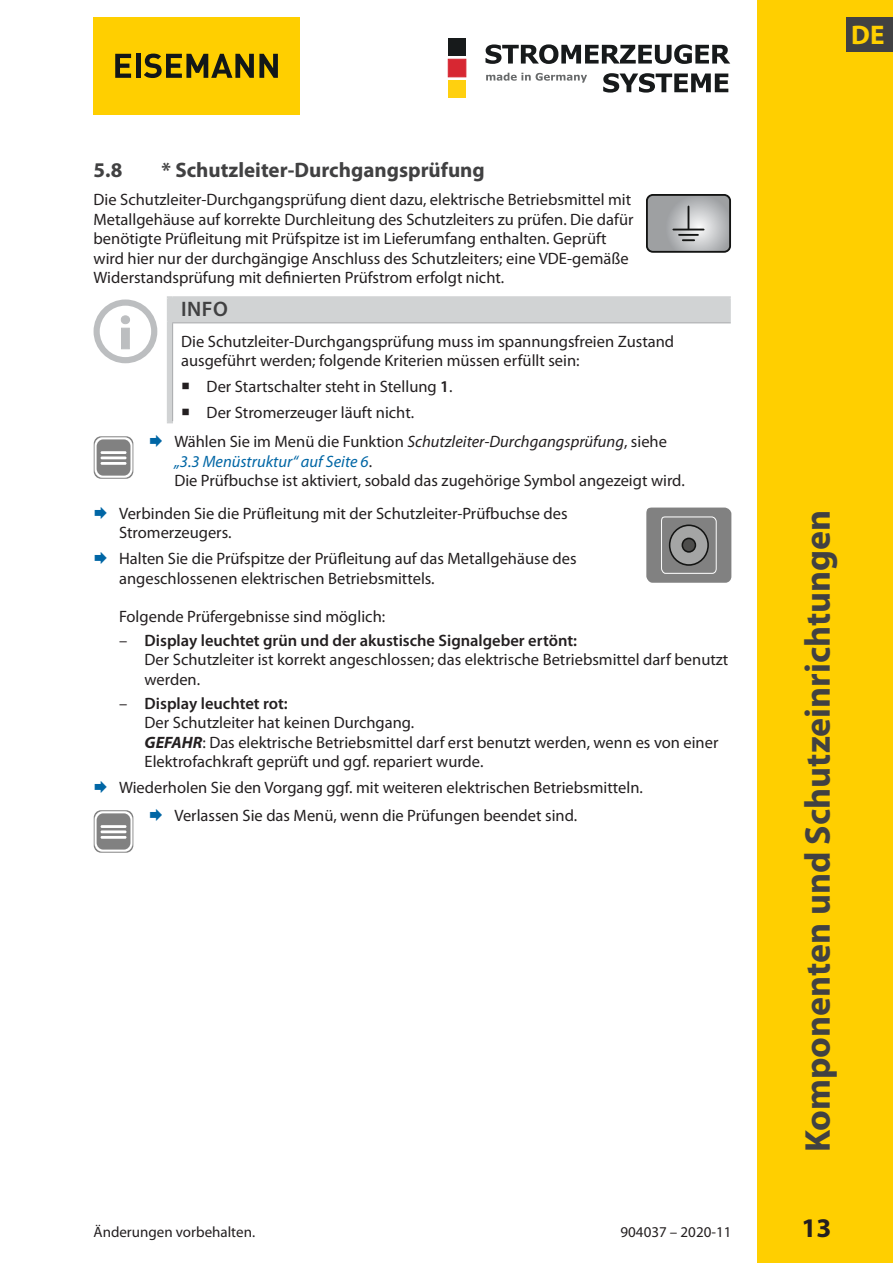
<style>
.page{position:relative;width:893px;height:1263px;background:#fff}
.page>*{position:absolute;margin:0;border:0;box-sizing:border-box;transform-origin:0 0}
.t1{font:700 36px "Myriad Pro";color:#414142}
.t2{font:700 27px "Myriad Pro";color:#231f20}
.t3{font:700 27px "Myriad Pro";color:#ffcf00}
.t4{font:700 21px "Myriad Pro";color:#414142}
.Signalwort{font:600 21px "Myriad Pro";color:#414142}
.tx11__Fließtext{font:16.5px/19.5px "Myriad Pro";color:#231f20}
.uL1__Listentext_E1{font:16.5px "Myriad Pro";color:#231f20}
.t5{font:15px "Myriad Pro";color:#231f20}
.s1{font-weight:600}
.s2{color:#0066a5}
.s3{font-style:italic}
.s4{font-style:italic;color:#0066a5}
.s5{font-weight:700;font-style:italic}
</style>
<div class="page">
<svg style="left:603px;top:73px;width:125px;height:20px"></svg>
<svg style="left:485px;top:44px;width:245px;height:20px"></svg>
<svg style="left:486px;top:73px;width:101px;height:10px"></svg>
<div style="left:448px;top:38px;width:18px;height:18px;background:#171a1b"></div>
<div style="left:448px;top:80px;width:18px;height:18px;background:#ffd00f"></div>
<div style="left:448px;top:59px;width:18px;height:18px;background:#d72732;border:1px solid #d72732"></div>
<div style="left:757px;top:0;width:136px;height:1263px;background:#ffcf00"></div>
<div style="left:94px;top:17px;width:206px;height:98px;background:#ffcf00"></div>
<hr style="left:136px;top:54px;width:4px;height:24px;background:#121718">
<svg style="left:115px;top:54px;width:16px;height:24px"></svg>
<svg style="left:144px;top:54px;width:134px;height:24px"></svg>
<div style="left:646px;top:194px;width:85px;height:59px;border:2px solid #131413;border-radius:6px"></div>
<svg style="left:647px;top:195px;width:83px;height:57px;background:#a5a7a9"></svg>
<svg style="left:169px;top:298px;width:561px;height:123px"></svg>
<hr style="left:173px;top:296px;width:558px;height:2px;background:#d1d3d4">
<hr style="left:729px;top:298px;width:2px;height:24px;background:#d1d3d4">
<svg style="left:167px;top:296px;width:6px;height:2px"></svg>
<hr style="left:167px;top:298px;width:2px;height:24px;background:#d1d3d4">
<hr style="left:172px;top:298px;width:2px;height:24px;background:#d1d3d4">
<hr style="left:167px;top:324px;width:2px;height:97px;background:#d1d3d4">
<svg style="left:167px;top:421px;width:6px;height:2px"></svg>
<hr style="left:172px;top:322px;width:559px;height:1px;background:#a7a9ac">
<hr style="left:172px;top:323px;width:1px;height:98px;background:#a7a9ac">
<div style="left:94px;top:299px;width:63px;height:64px;border:6px solid #bcbec0;border-radius:50%"></div>
<svg style="left:120px;top:315px;width:10px;height:35px"></svg>
<div style="left:94px;top:436px;width:39px;height:43px;border:1px solid #818181;border-radius:7px"></div>
<svg style="left:95px;top:437px;width:37px;height:41px"></svg>
<div style="left:646px;top:507px;width:85px;height:76px;background:#818181;border-radius:6px"></div>
<div style="left:670px;top:525px;width:38px;height:40px;background:#a4a5a5;border-radius:50%"></div>
<div style="left:669px;top:524px;width:40px;height:42px;border:2px solid #131413;border-radius:50%"></div>
<div style="left:682px;top:538px;width:13px;height:14px;background:#4d4d4c;border-radius:50%"></div>
<div style="left:681px;top:538px;width:15px;height:15px;border:2px solid #131413;border-radius:50%"></div>
<div style="left:661px;top:516px;width:56px;height:58px;border:1px solid #fff;border-radius:4px"></div>
<div style="left:94px;top:810px;width:39px;height:43px;border:1px solid #818181;border-radius:7px"></div>
<svg style="left:95px;top:811px;width:37px;height:41px"></svg>
<div style="left:846px;top:17px;width:47px;height:34px;background:#414142"></div>
<svg style="left:183px;top:383px;width:6px;height:6px"></svg>
<svg style="left:183px;top:409px;width:6px;height:6px"></svg>
<h2 class="t3" style="left:851px;top:17px;width:35px">DE</h2>
<p class="t4" style="left:94px;top:157px;width:30px">5.8</p>
<p class="t4" style="left:162px;top:157px;width:325px">* Schutzleiter-Durchgangsprüfung</p>
<p class="tx11__Fließtext" style="left:94px;top:190px;width:541px">Die Schutzleiter-Durchgangsprüfung dient dazu, elektrische Betriebsmittel mit Metallgehäuse auf korrekte Durchleitung des Schutzleiters zu prüfen. Die dafür benötigte Prüfleitung mit Prüfspitze ist im Lieferumfang enthalten. Geprüft wird hier nur der durchgängige Anschluss des Schutzleiters; eine VDE-gemäße Widerstandsprüfung mit definierten Prüfstrom erfolgt nicht.</p>
<p class="Signalwort" style="left:181px;top:295px;width:48px">INFO</p>
<p class="tx11__Fließtext" style="left:181px;top:331px;width:495px">Die Schutzleiter-Durchgangsprüfung muss im spannungsfreien Zustand ausgeführt werden; folgende Kriterien müssen erfüllt sein:</p>
<p class="tx11__Fließtext" style="left:207px;top:377px;width:247px">Der Startschalter steht in Stellung <span class="s1">1</span>.</p>
<p class="tx11__Fließtext" style="left:207px;top:402px;width:209px">Der Stromerzeuger läuft nicht.</p>
<p class="tx11__Fließtext" style="left:174px;top:432px;width:512px;text-indent:-26px"><span class="s2">◻</span> Wählen Sie im Menü die Funktion <span class="s3">Schutzleiter-Durchgangsprüfung</span>, siehe <span class="s4">„3.3 Menüstruktur“ auf Seite 6</span>.<br>Die Prüfbuchse ist aktiviert, sobald das zugehörige Symbol angezeigt wird.</p>
<p class="tx11__Fließtext" style="left:119px;top:503px;width:450px;text-indent:-26px"><span class="s2">◻</span> Verbinden Sie die Prüfleitung mit der Schutzleiter-Prüfbuchse des<br>Stromerzeugers.</p>
<p class="tx11__Fließtext" style="left:119px;top:548px;width:459px;text-indent:-26px"><span class="s2">◻</span> Halten Sie die Prüfspitze der Prüfleitung auf das Metallgehäuse des angeschlossenen elektrischen Betriebsmittels.</p>
<p class="uL1__Listentext_E1" style="left:119px;top:606px;width:268px">Folgende Prüfergebnisse sind möglich:</p>
<p class="tx11__Fließtext" style="left:145px;top:630px;width:585px;text-indent:-26px">– <span class="s1">Display leuchtet grün und der akustische Signalgeber ertönt:<br></span>Der Schutzleiter ist korrekt angeschlossen; das elektrische Betriebsmittel darf benutzt werden.</p>
<p class="tx11__Fließtext" style="left:145px;top:693px;width:575px;text-indent:-26px">– <span class="s1">Display leuchtet rot:<br></span>Der Schutzleiter hat keinen Durchgang.<br><span class="s5">GEFAHR</span>: Das elektrische Betriebsmittel darf erst benutzt werden, wenn es von einer Elektrofachkraft geprüft und ggf. repariert wurde.</p>
<p class="tx11__Fließtext" style="left:94px;top:777px;width:551px"><span class="s2">◻</span> Wiederholen Sie den Vorgang ggf. mit weiteren elektrischen Betriebsmitteln.</p>
<p class="tx11__Fließtext" style="left:149px;top:806px;width:430px"><span class="s2">◻</span> Verlassen Sie das Menü, wenn die Prüfungen beendet sind.</p>
<h1 class="t1" style="left:794px;top:1152px;width:644px;rotate:-90deg">Komponenten und Schutzeinrichtungen</h1>
<p class="t5" style="left:94px;top:1223px;width:163px">Änderungen vorbehalten.</p>
<p class="t5" style="left:621px;top:1223px;width:112px">904037 – 2020-11</p>
<h2 class="t2" style="left:801px;top:1211px;width:31px">13</h2>
</div>
